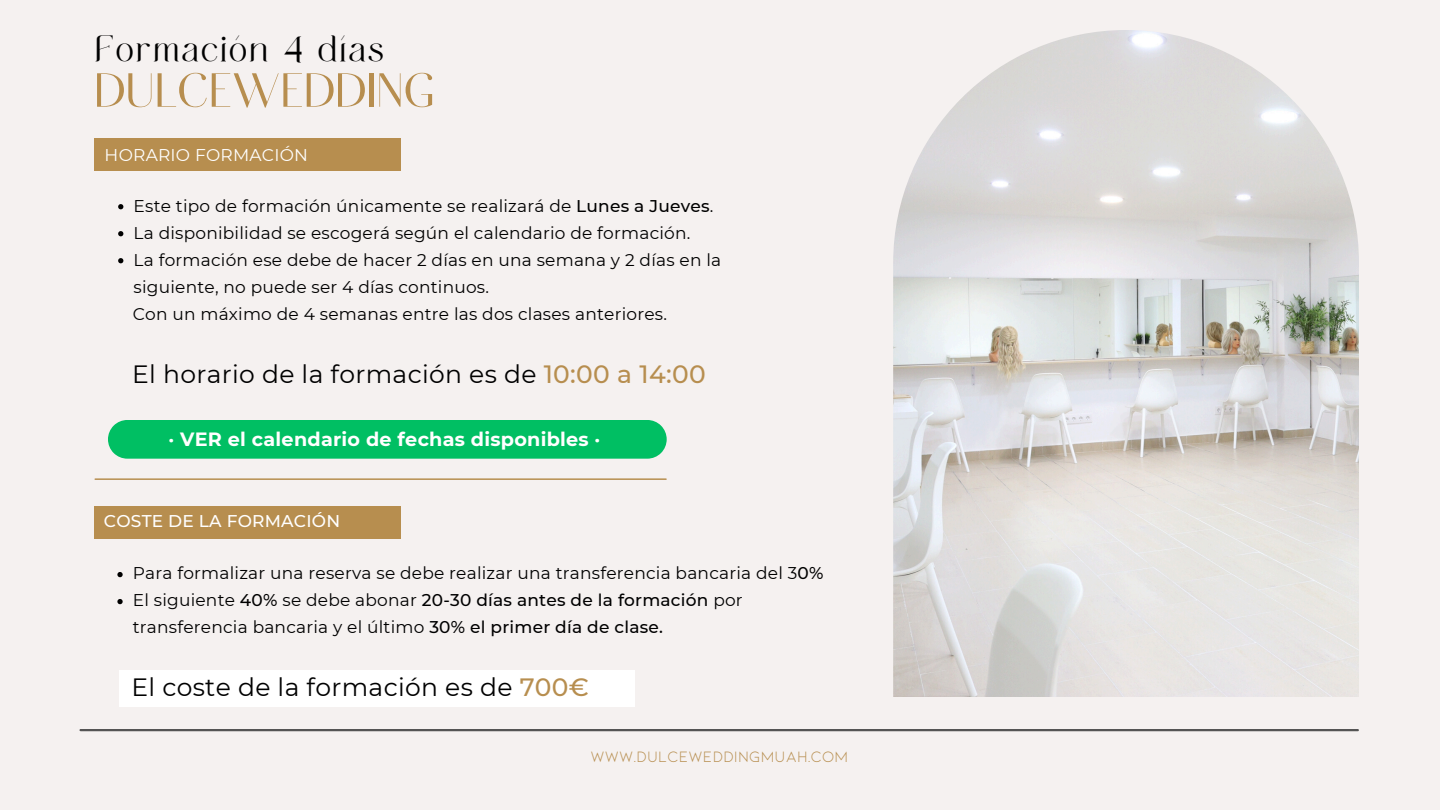
<style>
.page{position:relative;width:1440px;height:810px;background:#f5f1f0}
.page>*{position:absolute;margin:0;border:0;box-sizing:border-box;transform-origin:0 0}
.t1{font:64px "Fiona";letter-spacing:.015em;color:#b78e4f}
.t2{font:32px "Fugi";letter-spacing:.045em;color:#000}
.t3{font:25px "Montserrat";letter-spacing:.015em;color:#000}
.t4{font:700 19.2px "Montserrat";letter-spacing:.015em;color:#fff}
.t5{font:17px/27px "Montserrat";letter-spacing:.015em;color:#000}
.t6{font:500 17px "Montserrat";letter-spacing:.015em;color:#fff}
.t7{font:17px "Montserrat";letter-spacing:.015em;color:#fff}
.t8{font:16px "Kiona";letter-spacing:.015em;color:#b78e4f}
.s1{font-weight:500}
.s2{font-weight:500;color:#b78e4f}
</style>
<div class="page">
<hr style="left:81px;top:729px;width:1277px;height:2px;background:#545454">
<hr style="left:95px;top:478px;width:571px;height:2px;background:#b78e4f">
<div style="left:94px;top:138px;width:307px;height:33px;background:#b78e4f"></div>
<div style="left:94px;top:506px;width:307px;height:33px;background:#b78e4f"></div>
<div style="left:119px;top:670px;width:516px;height:37px;background:#fff"></div>
<img style="left:893px;top:30px;width:466px;height:667px">
<svg style="left:118px;top:204px;width:5px;height:5px"></svg>
<svg style="left:118px;top:231px;width:5px;height:5px"></svg>
<svg style="left:118px;top:258px;width:5px;height:5px"></svg>
<svg style="left:117px;top:572px;width:6px;height:5px"></svg>
<svg style="left:117px;top:599px;width:6px;height:5px"></svg>
<div style="left:108px;top:420px;width:559px;height:39px;background:#00bf63"></div>
<p class="t2" style="left:94px;top:32px;width:291px">Formación 4 días</p>
<p class="t1" style="left:94px;top:55px;width:342px">DULCEWEDDING</p>
<h1 class="t7" style="left:105px;top:144px;width:205px">HORARIO FORMACIÓN</h1>
<h6 class="t5" style="left:134px;top:192px;width:581px">Este tipo de formación ú nicamente se realizará de <span class="s1">Lunes a Jueves</span>.</h6>
<p class="t5" style="left:134px;top:219px;width:558px">La disponibilidad se escogerá según el calendario de formación.</p>
<p class="t5" style="left:134px;top:246px;width:589px">La formación ese debe de hacer 2 días en una semana y 2 días en la siguiente, no puede ser 4 días continuos.</p>
<p class="t5" style="left:133px;top:300px;width:536px">Con un máximo de 4 semanas entre las dos clases anteriores.</p>
<p class="t3" style="left:132px;top:358px;width:575px">El horario de la formación es de <span class="s2">10:00 a 14:00</span></p>
<h3 class="t4" style="left:169px;top:427px;width:433px">· VER el calendario de fechas disponibles ·</h3>
<p class="t6" style="left:104px;top:511px;width:238px">COSTE DE LA FORMACIÓN</p>
<h4 class="t5" style="left:133px;top:560px;width:692px">Para formalizar una reserva se debe realizar una transferencia bancaria del 3<span class="s1">0%</span></h4>
<p class="t5" style="left:133px;top:587px;width:611px">El siguiente <span class="s1">40%</span> se debe abonar <span class="s1">20-30 días antes de la formación</span> por transferencia bancaria y el último <span class="s1">30% el primer día de clase.</span></p>
<h5 class="t3" style="left:131px;top:672px;width:459px">El coste de la formación es de <span class="s2">700€</span></h5>
<h2 class="t8" style="left:590px;top:746px;width:259px">WWW.DULCEWEDDINGMUAH.COM</h2>
</div>
